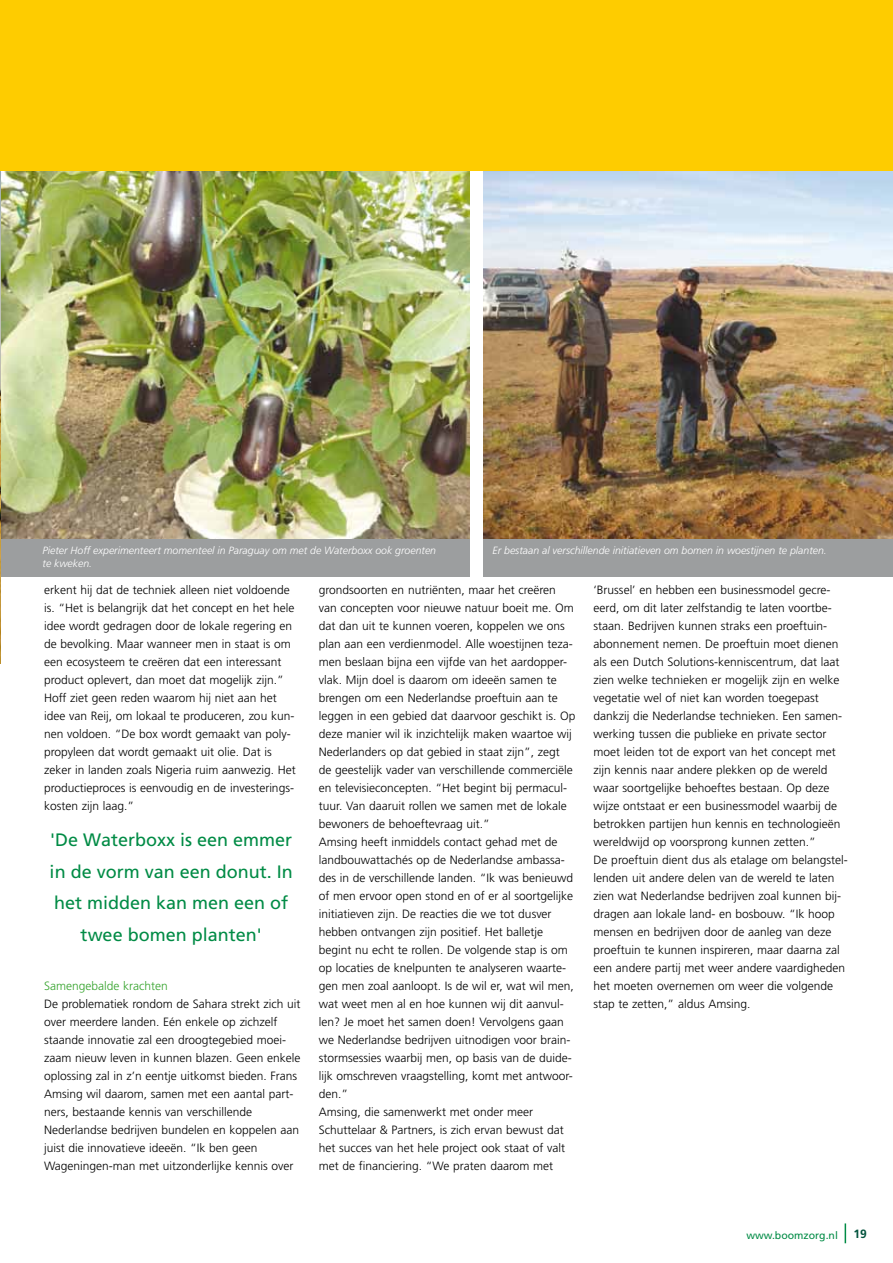
<style>
.page{position:relative;width:893px;height:1263px;background:#fff}
.page>*{position:absolute;margin:0;border:0;box-sizing:border-box;transform-origin:0 0}
.t1{font:18px/31.5px "Frutiger";color:#008b45;text-align:center}
.t2{font:300 12px/18px "Frutiger";color:#000}
.t3{font:300 12px "Frutiger";color:#35a32c}
.t4{font:700 12px "Frutiger";color:#00523c}
.t5{font:italic 300 10.5px/12.6px "Frutiger";color:#fff}
.t6{font:10.5px "Frutiger";color:#008b45}
</style>
<div class="page">
<svg style="left:845px;top:1223px;width:1px;height:20px"></svg>
<img style="left:1px;top:170px;width:468px;height:369px">
<img style="left:483px;top:170px;width:410px;height:369px">
<div style="left:0;top:539px;width:469px;height:38px;background:#9c9e9f"></div>
<div style="left:483px;top:539px;width:410px;height:38px;background:#9c9e9f"></div>
<img style="left:0;top:170px;width:1px;height:494px">
<div style="left:0;top:0;width:893px;height:170px;background:#fecc00"></div>
<p class="t5" style="left:43px;top:544px;width:395px">Pieter Hoff experimenteert momenteel in Paraguay om met de Waterboxx ook groenten te kweken.</p>
<p class="t5" style="left:492px;top:544px;width:336px">Er bestaan al verschillende initiatieven om bomen in woestijnen te planten.</p>
<p class="t2" style="left:44px;top:581px;width:253px">erkent hij dat de techniek alleen niet voldoende is. “Het is belangrijk dat het concept en het hele idee wordt gedragen door de lokale regering en de bevolking. Maar wanneer men in staat is om een ecosysteem te creëren dat een interessant product oplevert, dan moet dat mogelijk zijn.” Hoff ziet geen reden waarom hij niet aan het idee van Reij, om lokaal te produceren, zou kun&shy;nen voldoen. “De box wordt gemaakt van poly&shy;propyleen dat wordt gemaakt uit olie. Dat is zeker in landen zoals Nigeria ruim aanwezig. Het productieproces is eenvoudig en de investerings&shy;kosten zijn laag.”</p>
<h1 class="t1" style="left:50px;top:824px;width:245px">'De Waterboxx is een emmer in de vorm van een donut. In het midden kan men een of twee bomen planten'</h1>
<p class="t3" style="left:44px;top:979px;width:125px">Samengebalde krachten</p>
<p class="t2" style="left:44px;top:995px;width:258px">De problematiek rondom de Sahara strekt zich uit over meerdere landen. Eén enkele op zichzelf staande innovatie zal een droogtegebied moei&shy;zaam nieuw leven in kunnen blazen. Geen enkele oplossing zal in z’n eentje uitkomst bieden. Frans Amsing wil daarom, samen met een aantal part&shy;ners, bestaande kennis van verschillende Nederlandse bedrijven bundelen en koppelen aan juist die innovatieve ideeën. “Ik ben geen Wageningen-man met uitzonderlijke kennis over</p>
<p class="t2" style="left:319px;top:581px;width:258px">grondsoorten en nutriënten, maar het creëren van concepten voor nieuwe natuur boeit me. Om dat dan uit te kunnen voeren, koppelen we ons plan aan een verdienmodel. Alle woestijnen teza&shy;men beslaan bijna een vijfde van het aardopper&shy;vlak. Mijn doel is daarom om ideeën samen te brengen om een Nederlandse proeftuin aan te leggen in een gebied dat daarvoor geschikt is. Op deze manier wil ik inzichtelijk maken waartoe wij Nederlanders op dat gebied in staat zijn”, zegt<br>de geestelijk vader van verschillende commerciële en televisieconcepten. “Het begint bij permacul&shy;tuur. Van daaruit rollen we samen met de lokale bewoners de behoeftevraag uit.”<br>Amsing heeft inmiddels contact gehad met de landbouwattachés op de Nederlandse ambassa&shy;des in de verschillende landen. “Ik was benieuwd of men ervoor open stond en of er al soortgelijke initiatieven zijn. De reacties die we tot dusver hebben ontvangen zijn positief. Het balletje begint nu echt te rollen. De volgende stap is om op locaties de knelpunten te analyseren waarte&shy;gen men zoal aanloopt. Is de wil er, wat wil men, wat weet men al en hoe kunnen wij dit aanvul&shy;len? Je moet het samen doen! Vervolgens gaan we Nederlandse bedrijven uitnodigen voor brain&shy;stormsessies waarbij men, op basis van de duide&shy;lijk omschreven vraagstelling, komt met antwoor&shy;den.”<br>Amsing, die samenwerkt met onder meer Schuttelaar &amp; Partners, is zich ervan bewust dat het succes van het hele project ook staat of valt met de financiering. “We praten daarom met</p>
<p class="t2" style="left:594px;top:581px;width:256px">‘Brussel’ en hebben een businessmodel gecre&shy;ëerd, om dit later zelfstandig te laten voortbe&shy;staan. Bedrijven kunnen straks een proeftuin&shy;abonnement nemen. De proeftuin moet dienen als een Dutch Solutions-kenniscentrum, dat laat zien welke technieken er mogelijk zijn en welke vegetatie wel of niet kan worden toegepast dankzij die Nederlandse technieken. Een samen&shy;werking tussen die publieke en private sector moet leiden tot de export van het concept met zijn kennis naar andere plekken op de wereld waar soortgelijke behoeftes bestaan. Op deze wijze ontstaat er een businessmodel waarbij de betrokken partijen hun kennis en technologieën wereldwijd op voorsprong kunnen zetten.”<br>De proeftuin dient dus als etalage om belangstel&shy;lenden uit andere delen van de wereld te laten zien wat Nederlandse bedrijven zoal kunnen bij&shy;dragen aan lokale land- en bosbouw. “Ik hoop mensen en bedrijven door de aanleg van deze proeftuin te kunnen inspireren, maar daarna zal een andere partij met weer andere vaardigheden het moeten overnemen om weer die volgende stap te zetten,” aldus Amsing.</p>
<p class="t6" style="left:746px;top:1229px;width:93px">www.boomzorg.nl</p>
<p class="t4" style="left:853px;top:1227px;width:15px">19</p>
</div>
